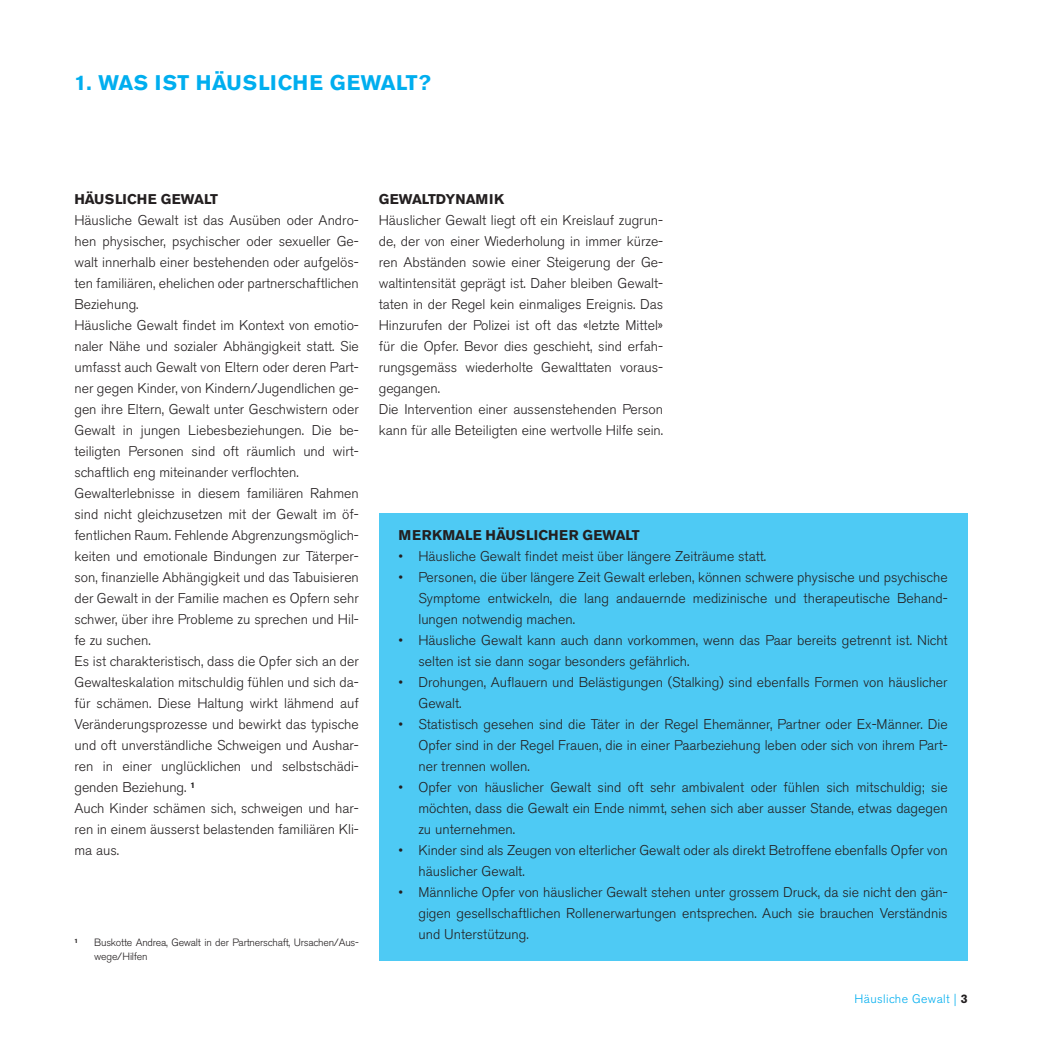
<style>
.page{position:relative;width:1042px;height:1042px;background:#fff}
.page>*{position:absolute;margin:0;border:0;box-sizing:border-box;transform-origin:0 0}
.t1{font:700 21px "Akzidenz Grotesk BE";letter-spacing:.02em;color:#00aeef}
.t2{font:300 14px/21px "Akzidenz Grotesk BE";color:#231f20}
.t3{font:700 14px "Akzidenz Grotesk BE";color:#231f20}
.t4{font:300 12.25px "Akzidenz Grotesk BE";letter-spacing:.03em;color:#00aeef}
.t5{font:300 10.5px/14px "Akzidenz Grotesk BE";letter-spacing:-.02em;color:#231f20}
.t6{font:700 6.12px "Akzidenz Grotesk BE";color:#231f20}
.s1{font-weight:700;color:#231f20}
</style>
<div class="page">
<div style="left:379px;top:513px;width:588px;height:447px;background:#4ecaf4"></div>
<h1 class="t1" style="left:74px;top:71px;width:358px">1. WAS IST HÄUSLICHE GEWALT?</h1>
<p class="t3" style="left:74px;top:191px;width:145px">HÄUSLICHE GEWALT</p>
<p class="t2" style="left:74px;top:210px;width:286px">Häusliche Gewalt ist das Ausüben oder Andro&shy;hen physischer, psychischer oder sexueller Ge&shy;walt innerhalb einer bestehenden oder aufgelös&shy;ten familiären, ehelichen oder partnerschaftlichen Beziehung.<br>Häusliche Gewalt findet im Kontext von emotio&shy;naler Nähe und sozialer Abhängigkeit statt. Sie umfasst auch Gewalt von Eltern oder deren Part&shy;ner gegen Kinder, von Kindern/Jugendlichen ge&shy;gen ihre Eltern, Gewalt unter Geschwistern oder Gewalt in jungen Liebesbeziehungen. Die be&shy;teiligten Personen sind oft räumlich und wirt&shy;schaftlich eng miteinander verflochten.<br>Gewalterlebnisse in diesem familiären Rahmen sind nicht gleichzusetzen mit der Gewalt im öf&shy;fentlichen Raum. Fehlende Abgrenzungsmöglich&shy;keiten und emotionale Bindungen zur Täterper&shy;son, finanzielle Abhängigkeit und das Tabuisieren der Gewalt in der Familie machen es Opfern sehr schwer, über ihre Probleme zu sprechen und Hil&shy;fe zu suchen.<br>Es ist charakteristisch, dass die Opfer sich an der Gewalteskalation mitschuldig fühlen und sich da&shy;für schämen. Diese Haltung wirkt lähmend auf Veränderungsprozesse und bewirkt das typische und oft unverständliche Schweigen und Aushar&shy;ren in einer unglücklichen und selbstschädi&shy;genden Beziehung. <sup>1<br></sup>Auch Kinder schämen sich, schweigen und har&shy;ren in einem äusserst belastenden familiären Kli&shy;ma aus.</p>
<p class="t6" style="left:74px;top:937px;width:5px">1</p>
<p class="t5" style="left:94px;top:936px;width:266px">Buskotte Andrea, Gewalt in der Partnerschaft, Ursachen/Aus&shy;wege/Hilfen</p>
<p class="t3" style="left:379px;top:191px;width:127px">GEWALTDYNAMIK</p>
<p class="t2" style="left:379px;top:210px;width:286px">Häuslicher Gewalt liegt oft ein Kreislauf zugrun&shy;de, der von einer Wiederholung in immer kürze&shy;ren Abständen sowie einer Steigerung der Ge&shy;waltintensität geprägt ist. Daher bleiben Gewalt&shy;taten in der Regel kein einmaliges Ereignis. Das Hinzurufen der Polizei ist oft das «letzte Mittel» für die Opfer. Bevor dies geschieht, sind erfah&shy;rungsgemäss wiederholte Gewalttaten voraus&shy;gegangen.<br>Die Intervention einer aussenstehenden Person kann für alle Beteiligten eine wertvolle Hilfe sein.</p>
<p class="t3" style="left:399px;top:527px;width:243px">MERKMALE HÄUSLICHER GEWALT</p>
<p class="t2" style="left:399px;top:546px;width:369px">• Häusliche Gewalt findet meist über längere Zeiträume statt.</p>
<p class="t2" style="left:418px;top:567px;width:531px;text-align:justify;text-indent:-20px">• Personen, die über längere Zeit Gewalt erleben, können schwere physische und psychische Symptome entwickeln, die lang andauernde medizinische und therapeutische Behand&shy;lungen notwendig machen.</p>
<p class="t2" style="left:418px;top:630px;width:531px;text-indent:-20px">• Häusliche Gewalt kann auch dann vorkommen, wenn das Paar bereits getrennt ist. Nicht selten ist sie dann sogar besonders gefährlich.</p>
<p class="t2" style="left:418px;top:672px;width:531px;text-indent:-20px">• Drohungen, Auflauern und Belästigungen (Stalking) sind ebenfalls Formen von häuslicher<br>Gewalt.</p>
<p class="t2" style="left:418px;top:714px;width:531px;text-align:justify;text-indent:-20px">• Statistisch gesehen sind die Täter in der Regel Ehemänner, Partner oder Ex-Männer. Die Opfer sind in der Regel Frauen, die in einer Paarbeziehung leben oder sich von ihrem Part&shy;ner trennen wollen.</p>
<p class="t2" style="left:418px;top:777px;width:531px;text-align:justify;text-indent:-20px">• Opfer von häuslicher Gewalt sind oft sehr ambivalent oder fühlen sich mitschuldig; sie möchten, dass die Gewalt ein Ende nimmt, sehen sich aber ausser Stande, etwas dagegen zu unternehmen.</p>
<p class="t2" style="left:418px;top:840px;width:531px;text-indent:-20px">• Kinder sind als Zeugen von elterlicher Gewalt oder als direkt Betroffene ebenfalls Opfer von häuslicher Gewalt.</p>
<p class="t2" style="left:418px;top:882px;width:531px;text-align:justify;text-indent:-20px">• Männliche Opfer von häuslicher Gewalt stehen unter grossem Druck, da sie nicht den gän&shy;gigen gesellschaftlichen Rollenerwartungen entsprechen. Auch sie brauchen Verständnis und Unterstützung.</p>
<p class="t4" style="left:854px;top:991px;width:114px">Häusliche Gewalt | <span class="s1">3</span></p>
</div>
